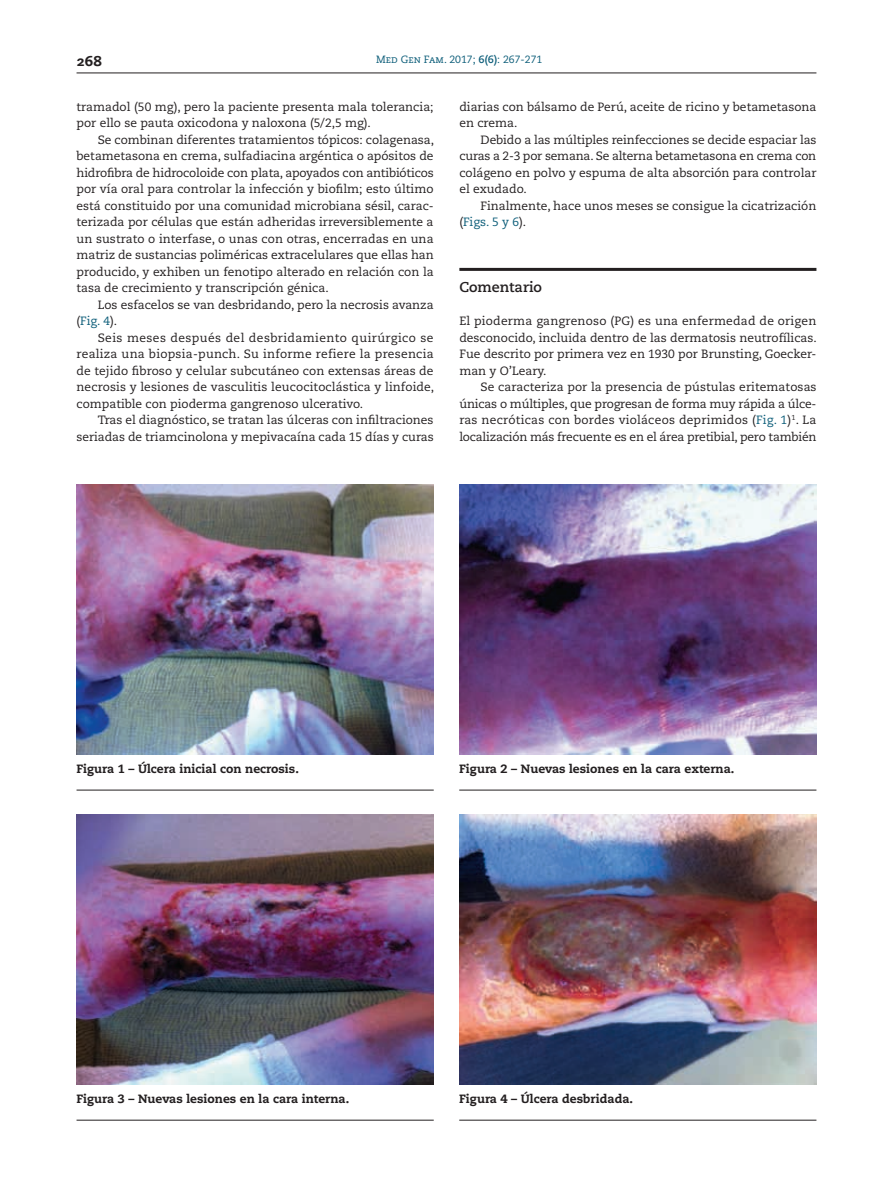
<style>
.page{position:relative;width:893px;height:1191px;background:#fff}
.page>*{position:absolute;margin:0;border:0;box-sizing:border-box;transform-origin:0 0}
.t1{font:700 14.25px "Caecilia";color:#231f20}
.t2{font:14.25px "Caecilia Heavy SC";color:#231f20}
.t3{font:12px/16.5px "Caecilia";color:#231f20;text-align:justify}
.t4{font:800 12px "Caecilia";color:#231f20}
.t5{font:10.5px "Caecilia";color:#0c5d79}
.s1{font-family:"Caecilia Roman SC"}
.s2{font-weight:700}
.s3{color:#0c5d79}
</style>
<div class="page">
<hr style="left:77px;top:73px;width:739px;height:1px;background:#231f20">
<hr style="left:77px;top:790px;width:357px;height:1px;background:#231f20">
<hr style="left:77px;top:1119px;width:357px;height:1px;background:#231f20">
<hr style="left:459px;top:790px;width:357px;height:1px;background:#231f20">
<hr style="left:459px;top:1119px;width:357px;height:1px;background:#231f20">
<img style="left:77px;top:484px;width:357px;height:270px">
<img style="left:77px;top:814px;width:357px;height:270px">
<img style="left:459px;top:484px;width:357px;height:270px">
<img style="left:459px;top:814px;width:357px;height:270px">
<hr style="left:459px;top:268px;width:357px;height:3px;background:#231f20">
<p class="t2" style="left:77px;top:52px;width:27px">268</p>
<p class="t5" style="left:376px;top:53px;width:168px"><span class="s1">Med Gen Fam.</span> 2017; <span class="s2">6(6)</span>: 267-271</p>
<p class="t3" style="left:77px;top:98px;width:359px">tramadol (50 mg), pero la paciente presenta mala tolerancia; por ello se pauta oxicodona y naloxona (5/2,5 mg).</p>
<p class="t3" style="left:77px;top:131px;width:359px;text-indent:21px">Se combinan diferentes tratamientos tópicos: colagenasa, betametasona en crema, sulfadiacina argéntica o apósitos de hidrofibra de hidrocoloide con plata, apoyados con antibióticos por vía oral para controlar la infección y biofilm; esto último está constituido por una comunidad microbiana sésil, carac&shy;terizada por células que están adheridas irreversiblemente a un sustrato o interfase, o unas con otras, encerradas en una matriz de sustancias poliméricas extracelulares que ellas han producido, y exhiben un fenotipo alterado en relación con la tasa de crecimiento y transcripción génica.</p>
<p class="t3" style="left:77px;top:296px;width:359px;text-indent:21px">Los esfacelos se van desbridando, pero la necrosis avanza (<span class="s3">Fig. 4</span>).</p>
<p class="t3" style="left:77px;top:329px;width:359px;text-indent:21px">Seis meses después del desbridamiento quirúrgico se realiza una biopsia-punch. Su informe refiere la presencia de tejido fibroso y celular subcutáneo con extensas áreas de necrosis y lesiones de vasculitis leucocitoclástica y linfoide, compatible con pioderma gangrenoso ulcerativo.</p>
<p class="t3" style="left:77px;top:412px;width:359px;text-align:right">Tras el diagnóstico, se tratan las úlceras con infiltraciones seriadas de triamcinolona y mepivacaína cada 15 días y curas</p>
<p class="t3" style="left:459px;top:98px;width:359px">diarias con bálsamo de Perú, aceite de ricino y betametasona en crema.</p>
<p class="t3" style="left:459px;top:131px;width:359px;text-indent:21px">Debido a las múltiples reinfecciones se decide espaciar las curas a 2-3 por semana. Se alterna betametasona en crema con colágeno en polvo y espuma de alta absorción para controlar el exudado.</p>
<p class="t3" style="left:459px;top:197px;width:359px;text-indent:21px">Finalmente, hace unos meses se consigue la cicatrización (<span class="s3">Figs. 5 y 6</span>).</p>
<p class="t1" style="left:459px;top:279px;width:84px">Comentario</p>
<p class="t3" style="left:459px;top:313px;width:359px">El pioderma gangrenoso (PG) es una enfermedad de origen desconocido, incluida dentro de las dermatosis neutrofílicas.<br>Fue descrito por primera vez en 1930 por Brunsting, Goecker&shy;man y O’Leary.</p>
<p class="t3" style="left:459px;top:379px;width:359px;text-indent:21px">Se caracteriza por la presencia de pústulas eritematosas únicas o múltiples, que progresan de forma muy rápida a úlce&shy;ras necróticas con bordes violáceos deprimidos (<span class="s3">Fig. 1</span>)<sup>1</sup>. La localización más frecuente es en el área pretibial, pero también</p>
<p class="t4" style="left:77px;top:761px;width:224px">Figura 1 – Úlcera inicial con necrosis.</p>
<p class="t4" style="left:459px;top:761px;width:277px">Figura 2 – Nuevas lesiones en la cara externa.</p>
<p class="t4" style="left:77px;top:1091px;width:274px">Figura 3 – Nuevas lesiones en la cara interna.</p>
<p class="t4" style="left:459px;top:1091px;width:175px">Figura 4 – Úlcera desbridada.</p>
</div>
